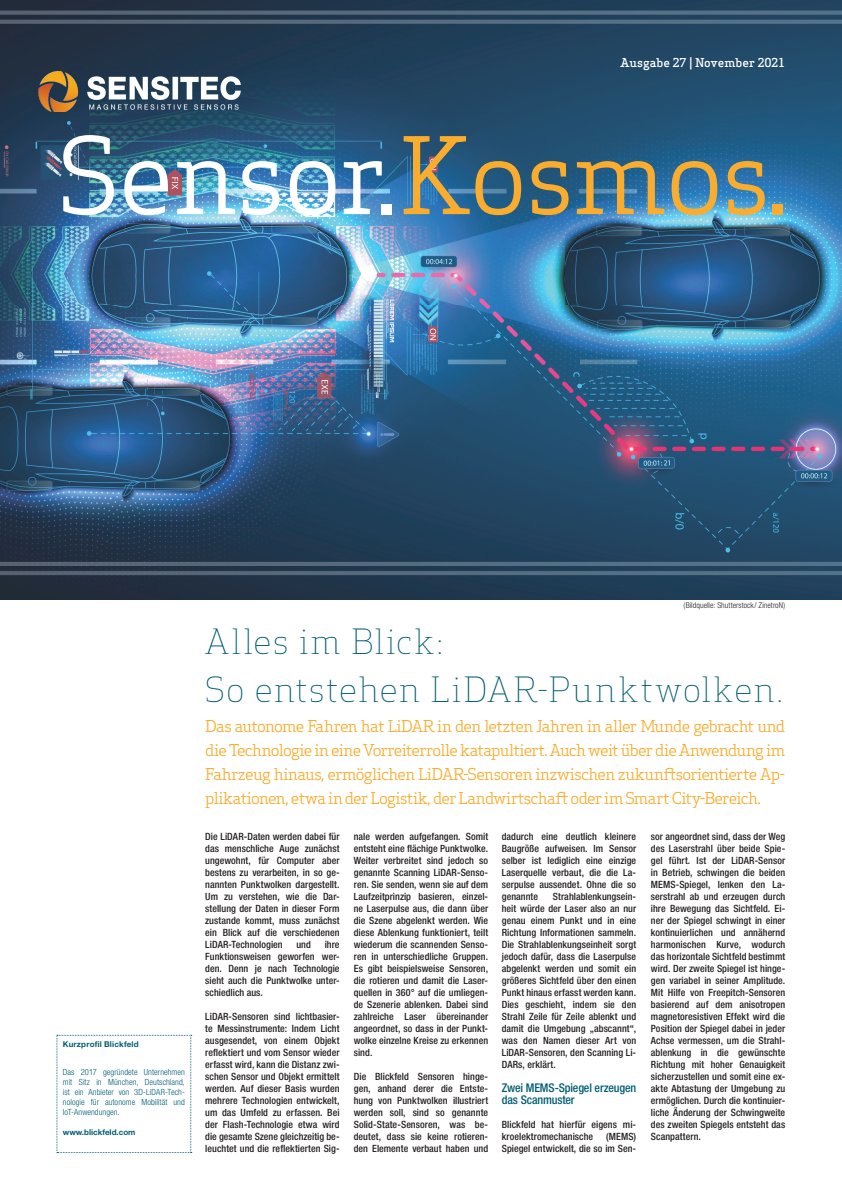
<style>
.page{position:relative;width:842px;height:1191px;background:#fff}
.page>*{position:absolute;margin:0;border:0;box-sizing:border-box;transform-origin:0 0}
.t1{font:104px "Apex Serif";letter-spacing:-.01em;color:#fff}
.t2{font:300 34px/48px "Apex Serif";letter-spacing:.04em;color:#005d73}
.t3{font:16px/24px "Apex Serif";letter-spacing:-.04em;color:#faac2e;text-align:justify}
.t4{font:500 condensed 12px/12px "Helvetica Neue LT Std";letter-spacing:-.015em;color:#005d73}
.t5{font:500 12px "Apex Serif";letter-spacing:-.005em;color:#fff}
.t6{font:500 condensed 10px/12px "Helvetica Neue LT Std";letter-spacing:.005em;color:#231f20;text-align:justify}
.t7{font:300 condensed 8.5px/10.2px "Helvetica Neue LT Std";letter-spacing:.005em;color:#005d73;text-align:justify}
.t8{font:700 8px "Helvetica Neue LT Std";letter-spacing:.015em;color:#005d73}
.t9{font:300 condensed 8px "Helvetica Neue LT Std";letter-spacing:.01em;color:#231f20}
.s1{color:#faac2e}
</style>
<div class="page">
<img style="left:0;top:0;width:842px;height:600px">
<img style="left:38px;top:72px;width:202px;height:40px">
<svg style="left:57px;top:1035px;width:135px;height:118px"></svg>
<p class="t5" style="left:621px;top:55px;width:166px">Ausgabe 27 | November 2021</p>
<h1 class="t1" style="left:58px;top:110px;width:733px">Sensor.<span class="s1">Kosmos.</span></h1>
<p class="t9" style="left:684px;top:601px;width:103px">(Bildquelle: Shutterstock/ ZinetroN)</p>
<p class="t8" style="left:63px;top:1039px;width:77px">Kurzprofil Blickfeld</p>
<p class="t7" style="left:63px;top:1066px;width:124px">Das 2017 gegründete Unternehmen mit Sitz in München, Deutschland, ist ein Anbieter von 3D-LiDAR-Tech&shy;nologie für autonome Mobilität und IoT-Anwendungen.</p>
<p class="t8" style="left:63px;top:1127px;width:74px">www.blickfeld.com</p>
<h2 class="t2" style="left:205px;top:617px;width:580px">Alles im Blick:<br>So entstehen LiDAR-Punktwolken.</h2>
<p class="t3" style="left:205px;top:714px;width:581px">Das autonome Fahren hat LiDAR in den letzten Jahren in aller Munde gebracht und die Technologie in eine Vorreiterrolle katapultiert. Auch weit über die Anwendung im Fahrzeug hinaus, ermöglichen LiDAR-Sensoren inzwischen zukunftsorientierte Ap&shy;plikationen, etwa in der Logistik, der Landwirtschaft oder im Smart City-Bereich.</p>
<p class="t6" style="left:502px;top:830px;width:136px">dadurch eine deutlich kleinere Baugröße aufweisen. Im Sensor selber ist lediglich eine einzige Laserquelle verbaut, die die La&shy;serpulse aussendet. Ohne die so genannte</p>
<p class="t6" style="left:205px;top:830px;width:136px">Die LiDAR-Daten werden dabei für das menschliche Auge zunächst ungewohnt, für Computer aber bestens zu verarbeiten, in so ge&shy;nannten Punktwolken dargestellt.<br>Um zu verstehen, wie die Dar&shy;stellung der Daten in dieser Form zustande kommt, muss zunächst ein Blick auf die verschiedenen LiDAR-Technologien</p>
<p class="t6" style="left:354px;top:830px;width:136px">nale werden aufgefangen. Somit entsteht eine flächige Punktwolke.<br>Weiter verbreitet sind jedoch so genannte Scanning LiDAR-Senso&shy;ren. Sie senden, wenn sie auf dem Laufzeitprinzip basieren, einzel&shy;ne Laserpulse aus, die dann über die Szene abgelenkt werden. Wie diese Ablenkung funktioniert, teilt wiederum die scannenden Senso&shy;ren in unterschiedliche Gruppen.<br>Es gibt beispielsweise Sensoren, die rotieren und damit die Laser&shy;quellen in 360° auf die umliegen&shy;de Szenerie ablenken. Dabei sind zahlreiche Laser übereinander angeordnet, so dass in der Punkt&shy;wolke einzelne Kreise zu erkennen sind.</p>
<p class="t6" style="left:354px;top:1070px;width:136px">Die Blickfeld Sensoren hinge&shy;gen, anhand derer die Entste&shy;hung von Punktwolken illustriert werden soll, sind so genannte Solid-State-Sensoren, was be&shy;deutet, dass sie keine rotieren&shy;den Elemente verbaut haben und</p>
<p class="t6" style="left:651px;top:830px;width:136px">sor angeordnet sind, dass der Weg des Laserstrahl über beide Spie&shy;gel führt. Ist der LiDAR-Sensor in Betrieb, schwingen die beiden MEMS-Spiegel, lenken den La&shy;serstrahl ab und erzeugen durch ihre Bewegung das Sichtfeld. Ei&shy;ner der Spiegel schwingt in einer kontinuierlichen und annähernd harmonischen Kurve, wodurch das horizontale Sichtfeld bestimmt wird. Der zweite Spiegel ist hinge&shy;gen variabel in seiner Amplitude.<br>Mit Hilfe von Freepitch-Sensoren basierend auf dem anisotropen magnetoresistiven Effekt wird die Position der Spiegel dabei in jeder Achse vermessen, um die Strahl&shy;ablenkung in die gewünschte Richtung mit hoher Genauigkeit sicherzustellen und somit eine ex&shy;akte Abtastung der Umgebung zu ermöglichen. Durch die kontinuier&shy;liche Änderung der Schwingweite des zweiten Spiegels entsteht das Scanpattern.</p>
<p class="t6" style="left:502px;top:890px;width:136px;text-indent:51px">Strahlablenkungsein&shy;heit würde der Laser also an nur genau einem Punkt und in eine Richtung Informationen sammeln.<br>Die Strahlablenkungseinheit sorgt jedoch dafür, dass die Laserpulse abgelenkt werden und somit ein größeres Sichtfeld über den einen Punkt hinaus erfasst werden kann.<br>Dies geschieht, indem sie den Strahl Zeile für Zeile ablenkt und damit die Umgebung „abscannt“, was den Namen dieser Art von LiDAR-Sensoren, den Scanning Li-DARs, erklärt.</p>
<p class="t4" style="left:502px;top:1082px;width:136px">Zwei MEMS-Spiegel erzeugen das Scanmuster</p>
<p class="t6" style="left:502px;top:1118px;width:136px">Blickfeld hat hierfür eigens mi&shy;kroelektromechanische</p>
<p class="t6" style="left:205px;top:938px;width:136px;text-indent:119px">ihre Funktionsweisen geworfen wer&shy;den. Denn je nach Technologie sieht auch die Punktwolke unter&shy;schiedlich aus.</p>
<p class="t6" style="left:205px;top:1010px;width:136px">LiDAR-Sensoren sind lichtbasier&shy;te Messinstrumente: Indem Licht ausgesendet, von einem Objekt reflektiert und vom Sensor wieder erfasst wird, kann die Distanz zwi&shy;schen Sensor und Objekt ermittelt werden. Auf dieser Basis wurden mehrere Technologien entwickelt, um das Umfeld zu erfassen. Bei der Flash-Technologie etwa wird die gesamte Szene gleichzeitig be&shy;leuchtet und die reflektierten Sig-</p>
<p class="t6" style="left:296px;top:938px;width:16px">und</p>
<p class="t6" style="left:502px;top:1130px;width:136px;text-align:right">(MEMS)<br>Spiegel entwickelt, die so im Sen-</p>
</div>
